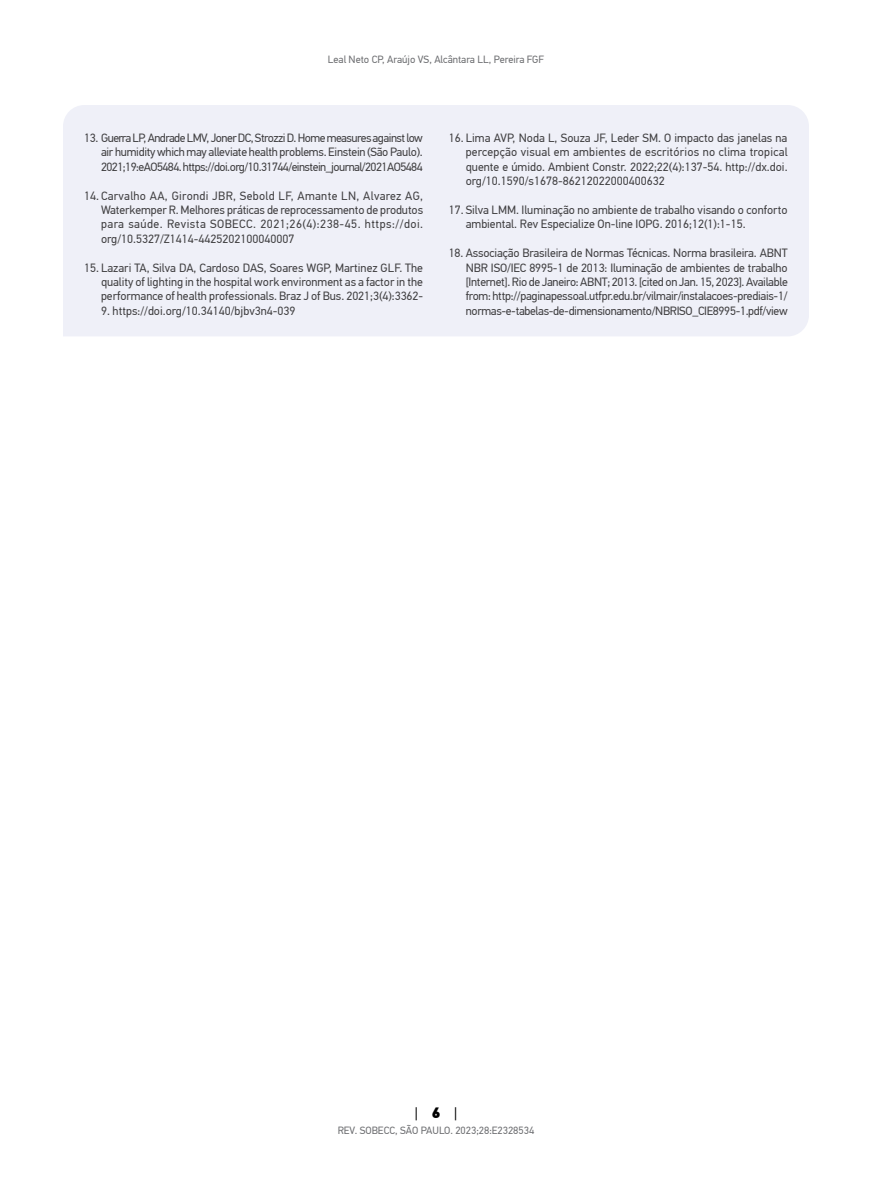
<style>
.page{position:relative;width:893px;height:1191px;background:#fff}
.page>*{position:absolute;margin:0;border:0;box-sizing:border-box;transform-origin:0 0}
.t1{font:15px "PF Din Text Pro";color:#000}
.t2{font:12px/14.4px "PF Din Text Pro";color:#414042;text-align:justify}
.t3{font:10.5px "PF Din Text Pro";color:#6d6e71}
.s1{font-weight:900}
</style>
<div class="page">
<div style="left:63px;top:105px;width:746px;height:231px;background:#eff0f8"></div>
<p class="t3" style="left:328px;top:53px;width:218px">Leal Neto CP, Araújo VS, Alcântara LL, Pereira FGF</p>
<p class="t2" style="left:101px;top:131px;width:323px;text-indent:-17px">13. Guerra LP, Andrade LMV, Joner DC, Strozzi D. Home measures against low air humidity which may alleviate health problems. Einstein (São Paulo).<br>2021;19:eAO5484. https://doi.org/10.31744/einstein_journal/2021AO5484</p>
<p class="t2" style="left:101px;top:188px;width:324px;text-indent:-17px">14. Carvalho AA, Girondi JBR, Sebold LF, Amante LN, Alvarez AG, Waterkemper R. Melhores práticas de reprocessamento de produtos para saúde. Revista SOBECC. 2021;26(4):238-45. https://doi. org/10.5327/Z1414-4425202100040007</p>
<p class="t2" style="left:101px;top:260px;width:324px;text-indent:-17px">15. Lazari TA, Silva DA, Cardoso DAS, Soares WGP, Martinez GLF. The quality of lighting in the hospital work environment as a factor in the performance of health professionals. Braz J of Bus. 2021;3(4):3362-</p>
<p class="t2" style="left:101px;top:303px;width:196px">9. https://doi.org/10.34140/bjbv3n4-039</p>
<p class="t2" style="left:466px;top:131px;width:323px;text-indent:-17px">16. Lima AVP, Noda L, Souza JF, Leder SM. O impacto das janelas na percepção visual em ambientes de escritórios no clima tropical quente e úmido. Ambient Constr. 2022;22(4):137-54. http://dx.doi. org/10.1590/s1678-86212022000400632</p>
<p class="t2" style="left:466px;top:203px;width:323px;text-indent:-17px">17. Silva LMM. Iluminação no ambiente de trabalho visando o conforto ambiental. Rev Especialize On-line IOPG. 2016;12(1):1-15.</p>
<p class="t2" style="left:466px;top:246px;width:324px;text-indent:-17px">18. Associação Brasileira de Normas Técnicas. Norma brasileira. ABNT NBR ISO/IEC 8995-1 de 2013: Iluminação de ambientes de trabalho [Internet]. Rio de Janeiro: ABNT; 2013. [cited on Jan. 15, 2023]. Available from: http://paginapessoal.utfpr.edu.br/vilmair/instalacoes-prediais-1/ normas-e-tabelas-de-dimensionamento/NBRISO_CIE8995-1.pdf/view</p>
<p class="t1" style="left:415px;top:1103px;width:44px">| <span class="s1">6</span> |</p>
<p class="t3" style="left:338px;top:1124px;width:198px">REV. SOBECC, SÃO PAULO. 2023;28:E2328534</p>
</div>
